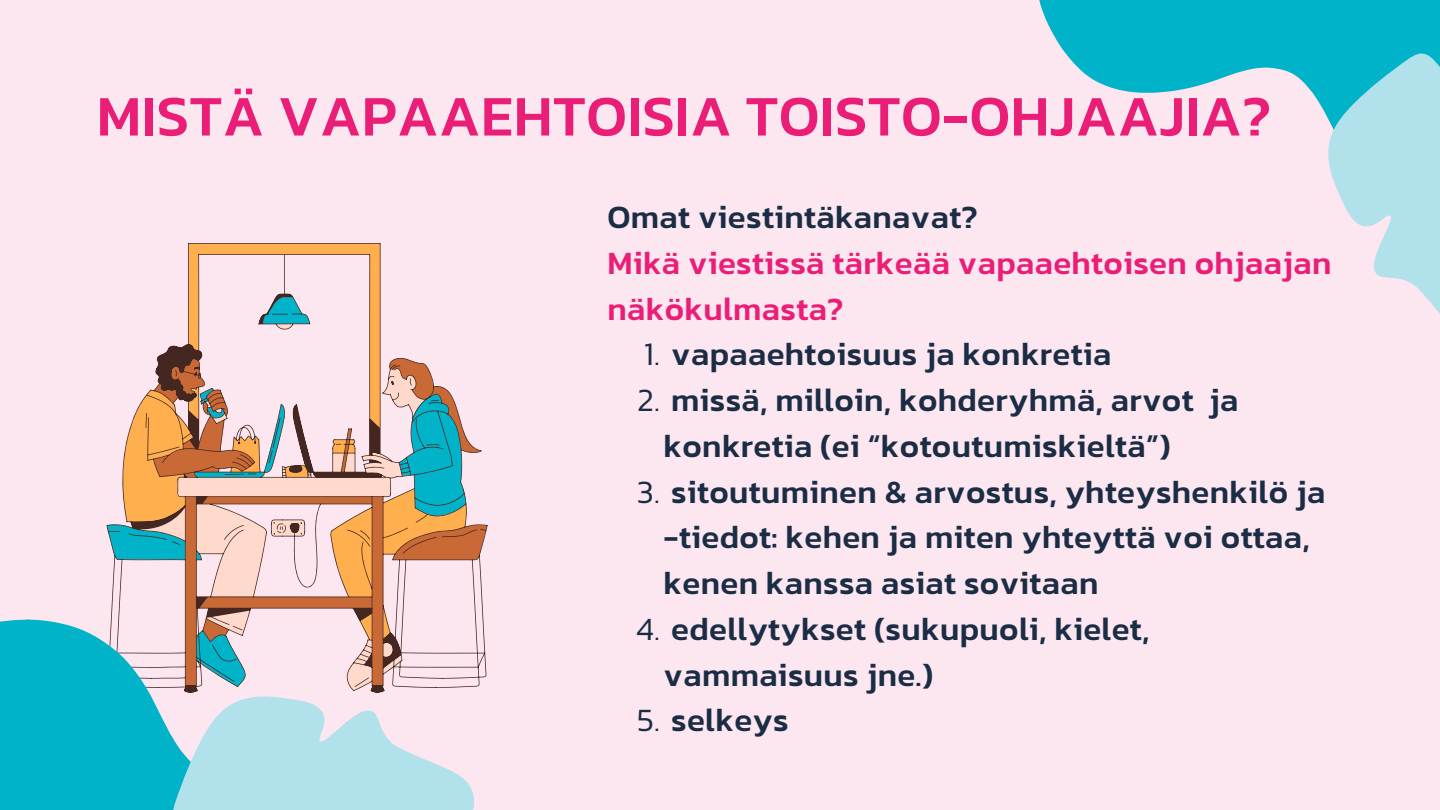
<style>
.page{position:relative;width:1440px;height:810px;background:#fce6f0}
.page>*{position:absolute;margin:0;border:0;box-sizing:border-box;transform-origin:0 0}
.t1{font:500 58px "Kanit";letter-spacing:.01em;color:#ea1e76}
.t2{font:500 33px/45.8px "Kanit";letter-spacing:.01em;color:#1a2d45}
.t3{font:500 33px/45.8px "Kanit";letter-spacing:.01em;color:#ea1e76}
.s1{color:#1a2d45}
.s2{font-weight:300}
</style>
<div class="page">
<svg style="left:1039px;top:0;width:401px;height:93px;fill:#00b3c9"></svg>
<svg style="left:1274px;top:25px;width:166px;height:289px"></svg>
<svg style="left:107px;top:243px;width:380px;height:376px"></svg>
<div style="left:0;top:619px;width:135px;height:191px;background:#00b3c9"></div>
<svg style="left:135px;top:619px;width:352px;height:191px"></svg>
<p class="t1" style="left:97px;top:72px;width:1176px">MISTÄ VAPAAEHTOISIA TOISTO-OHJAAJIA?</p>
<p class="t3" style="left:608px;top:194px;width:725px"><span class="s1">Omat viestintäkanavat?<br></span>Mikä viestissä tärkeää vapaaehtoisen ohjaajan näkökulmasta?</p>
<h1 class="t2" style="left:644px;top:331px;width:469px"><span class="s2">1.</span> vapaaehtoisuus ja konkretia</h1>
<h2 class="t2" style="left:664px;top:377px;width:576px;text-indent:-26px"><span class="s2">2.</span> missä, milloin, kohderyhmä, arvot ja konkretia (ei “kotoutumiskieltä”)</h2>
<p class="t2" style="left:664px;top:468px;width:663px;text-indent:-27px"><span class="s2">3.</span> sitoutuminen &amp; arvostus, yhteyshenkilö ja -tiedot: kehen ja miten yhteyttä voi ottaa, kenen kanssa asiat sovitaan</p>
<p class="t2" style="left:664px;top:605px;width:487px;text-indent:-28px"><span class="s2">4.</span> edellytykset (sukupuoli, kielet, vammaisuus jne.)</p>
<p class="t2" style="left:637px;top:697px;width:153px"><span class="s2">5.</span> selkeys</p>
</div>
